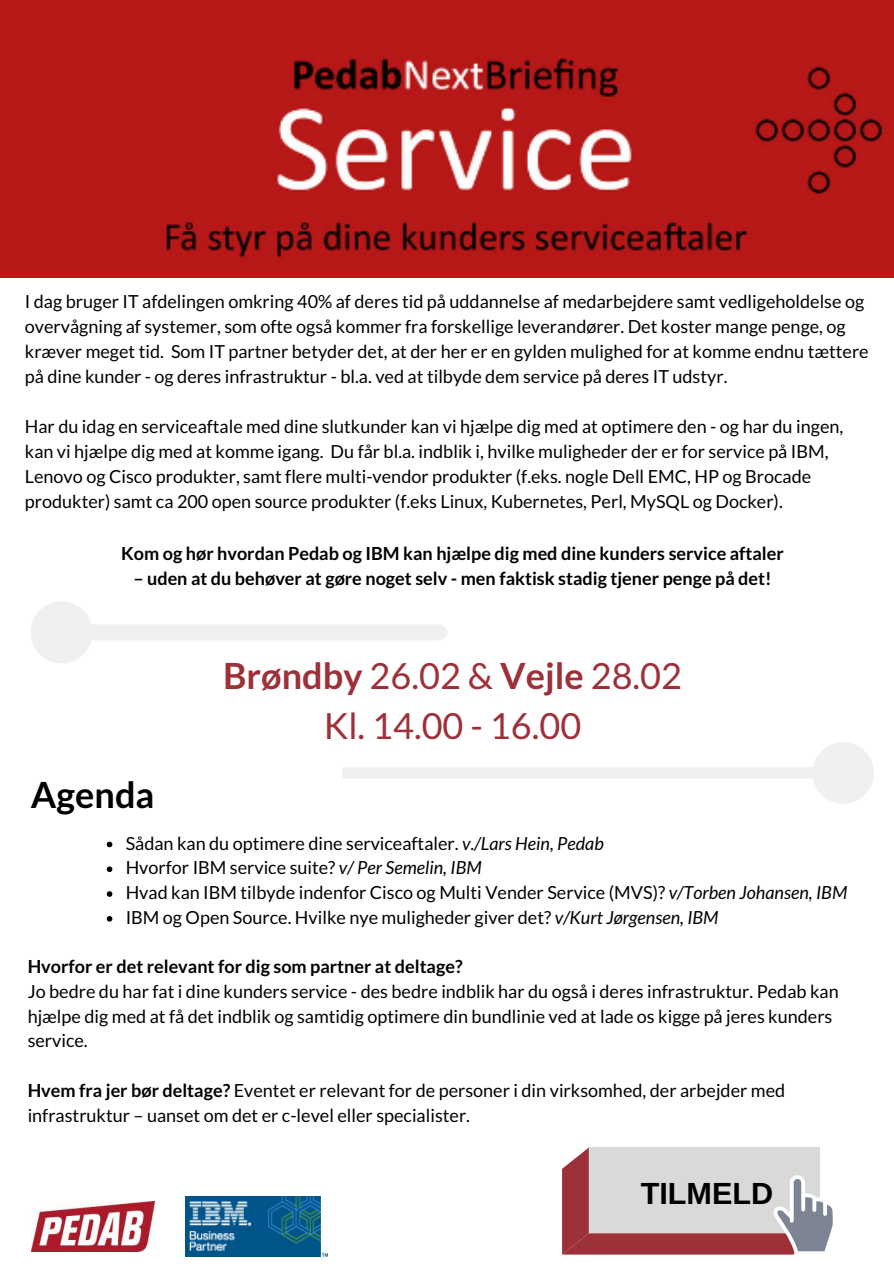
<style>
.page{position:relative;width:894px;height:1264px;background:#fff}
.page>*{position:absolute;margin:0;border:0;box-sizing:border-box;transform-origin:0 0}
.t1{font:36px/49.5px "Lato";color:#9e3039;text-align:center}
.t2{font:700 36px "Lato";color:#000}
.t3{font:700 30.6px "Arimo";color:#000}
.t4{font:18px/24.9px "Lato";color:#000}
.t5{font:700 18px "Lato";color:#000}
.s1{font-weight:700}
.s2{font-style:italic}
</style>
<div class="page">
<img style="left:0;top:0;width:893px;height:277px">
<svg style="left:107px;top:841px;width:5px;height:6px"></svg>
<svg style="left:107px;top:866px;width:5px;height:6px"></svg>
<svg style="left:107px;top:891px;width:5px;height:5px"></svg>
<svg style="left:107px;top:916px;width:5px;height:5px"></svg>
<svg style="left:31px;top:601px;width:416px;height:62px"></svg>
<svg style="left:342px;top:742px;width:531px;height:61px"></svg>
<svg style="left:562px;top:1147px;width:271px;height:108px;background:#c7aeb1"></svg>
<img style="left:32px;top:1201px;width:122px;height:50px">
<img style="left:185px;top:1196px;width:142px;height:60px">
<p class="t4" style="left:25px;top:289px;width:845px">I dag bruger IT afdelingen omkring 40% af deres tid på uddannelse af medarbejdere samt vedligeholdelse og overvågning af systemer, som ofte også kommer fra forskellige leverandører. Det koster mange penge, og kræver meget tid. Som IT partner betyder det, at der her er en gylden mulighed for at komme endnu tættere på dine kunder - og deres infrastruktur - bl.a. ved at tilbyde dem service på deres IT udstyr.</p>
<p class="t4" style="left:25px;top:413px;width:819px">Har du idag en serviceaftale med dine slutkunder kan vi hjælpe dig med at optimere den - og har du ingen, kan vi hjælpe dig med at komme igang. Du får bl.a. indblik i, hvilke muligheder der er for service på IBM, Lenovo og Cisco produkter, samt flere multi-vendor produkter (f.eks. nogle Dell EMC, HP og Brocade produkter) samt ca 200 open source produkter (f.eks Linux, Kubernetes, Perl, MySQL og Docker).</p>
<p class="t5" style="left:121px;top:542px;width:663px">Kom og hør hvordan Pedab og IBM kan hjælpe dig med dine kunders service aftaler</p>
<p class="t5" style="left:133px;top:567px;width:639px">– uden at du behøver at gøre noget selv - men faktisk stadig tjener penge på det!</p>
<h1 class="t2" style="left:31px;top:772px;width:125px">Agenda</h1>
<h1 class="t1" style="left:223px;top:650px;width:460px"><span class="s1">Brøndby</span> 26.02 &amp; <span class="s1">Vejle</span> 28.02<br>Kl. 14.00 - 16.00</h1>
<p class="t4" style="left:126px;top:830px;width:723px">Sådan kan du optimere dine serviceaftaler. <span class="s2">v./Lars Hein, Pedab<br></span>Hvorfor IBM service suite? <span class="s2">v/ Per Semelin, IBM<br></span>Hvad kan IBM tilbyde indenfor Cisco og Multi Vender Service (MVS)? <span class="s2">v/Torben Johansen, IBM </span>IBM og Open Source. Hvilke nye muligheder giver det? <span class="s2">v/Kurt Jørgensen, IBM</span></p>
<p class="t5" style="left:28px;top:955px;width:436px">Hvorfor er det relevant for dig som partner at deltage?</p>
<p class="t4" style="left:28px;top:978px;width:812px">Jo bedre du har fat i dine kunders service - des bedre indblik har du også i deres infrastruktur. Pedab kan hjælpe dig med at få det indblik og samtidig optimere din bundlinie ved at lade os kigge på jeres kunders service.</p>
<p class="t4" style="left:28px;top:1077px;width:758px"><span class="s1">Hvem fra jer bør deltage?</span> Eventet er relevant for de personer i din virksomhed, der arbejder med infrastruktur – uanset om det er c-level eller specialister.</p>
<h2 class="t3" style="left:640px;top:1175px;width:134px">TILMELD</h2>
</div>
